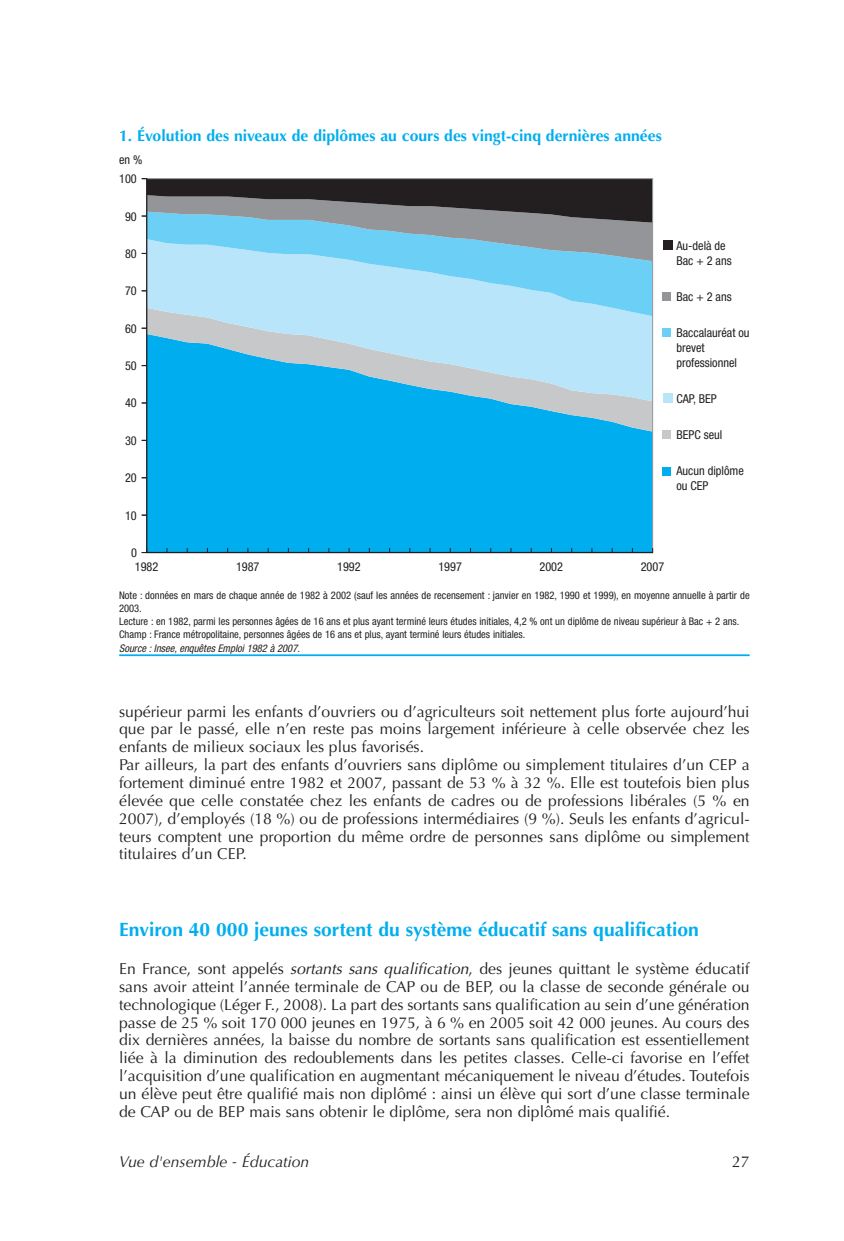
<style>
.page{position:relative;width:844px;height:1241px;background:#fff}
.page>*{position:absolute;margin:0;border:0;box-sizing:border-box;transform-origin:0 0}
.t1{font:700 19.25px "Optima";color:#00aeef}
.t2{font:15.75px/17.8px "Optima";color:#231f20}
.t3{font:700 15.75px "Optima";color:#00aeef}
.t4{font:italic 15.75px "Optima";color:#231f20}
.t5{font:condensed 12.25px/14.9px "Helvetica Neue";color:#231f20}
.t6{font:condensed 10.5px/13.1px "Helvetica Neue";color:#231f20}
.t7{font:italic condensed 10.5px "Helvetica Neue";color:#231f20}
.s1{font-style:italic}
</style>
<div class="page">
<hr style="left:119px;top:654px;width:630px;height:2px;background:#00aeef">
<svg style="left:145px;top:178px;width:508px;height:375px;background:#4ac0ed"></svg>
<svg style="left:142px;top:178px;width:510px;height:83px;background:#688693"></svg>
<svg style="left:142px;top:548px;width:5px;height:5px"></svg>
<div style="left:662px;top:240px;width:10px;height:10px;background:#231f20"></div>
<div style="left:662px;top:292px;width:8px;height:9px;background:#939598"></div>
<div style="left:662px;top:328px;width:8px;height:9px;background:#6bcff6"></div>
<div style="left:662px;top:393px;width:10px;height:10px;background:#b9e5fa"></div>
<div style="left:662px;top:431px;width:8px;height:8px;background:#c7c8ca"></div>
<div style="left:662px;top:467px;width:8px;height:8px;background:#00aeef"></div>
<p class="t3" style="left:119px;top:129px;width:544px">1. Évolution des niveaux de diplômes au cours des vingt-cinq dernières années</p>
<p class="t5" style="left:119px;top:154px;width:25px">en %</p>
<p class="t5" style="left:119px;top:172px;width:19px">100</p>
<p class="t5" style="left:125px;top:210px;width:13px">90</p>
<p class="t5" style="left:125px;top:247px;width:13px">80</p>
<p class="t5" style="left:125px;top:284px;width:13px">70</p>
<p class="t5" style="left:125px;top:322px;width:13px">60</p>
<p class="t5" style="left:125px;top:359px;width:13px">50</p>
<p class="t5" style="left:125px;top:396px;width:13px">40</p>
<p class="t5" style="left:125px;top:434px;width:13px">30</p>
<p class="t5" style="left:125px;top:471px;width:13px">20</p>
<p class="t5" style="left:125px;top:509px;width:13px">10</p>
<p class="t5" style="left:131px;top:546px;width:7px">0</p>
<p class="t5" style="left:135px;top:560px;width:25px">1982</p>
<p class="t5" style="left:236px;top:560px;width:25px">1987</p>
<p class="t5" style="left:337px;top:560px;width:25px">1992</p>
<p class="t5" style="left:438px;top:560px;width:25px">1997</p>
<p class="t5" style="left:539px;top:560px;width:25px">2002</p>
<p class="t5" style="left:640px;top:560px;width:25px">2007</p>
<p class="t5" style="left:676px;top:239px;width:57px">Au-delà de<br>Bac + 2 ans</p>
<p class="t5" style="left:676px;top:290px;width:57px">Bac + 2 ans</p>
<p class="t5" style="left:676px;top:326px;width:75px">Baccalauréat ou brevet professionnel</p>
<p class="t5" style="left:676px;top:392px;width:42px">CAP, BEP</p>
<p class="t5" style="left:676px;top:428px;width:47px">BEPC seul</p>
<p class="t5" style="left:676px;top:464px;width:69px">Aucun diplôme ou CEP</p>
<p class="t6" style="left:119px;top:589px;width:632px">Note : données en mars de chaque année de 1982 à 2002 (sauf les années de recensement : janvier en 1982, 1990 et 1999), en moyenne annuelle à partir de 2003.<br>Lecture : en 1982, parmi les personnes âgées de 16 ans et plus ayant terminé leurs études initiales, 4,2 % ont un diplôme de niveau supérieur à Bac + 2 ans.<br>Champ : France métropolitaine, personnes âgées de 16 ans et plus, ayant terminé leurs études initiales.</p>
<p class="t7" style="left:119px;top:644px;width:182px">Source : Insee, enquêtes Emploi 1982 à 2007.</p>
<p class="t2" style="left:119px;top:703px;width:632px">supérieur parmi les enfants d’ouvriers ou d’agriculteurs soit nettement plus forte aujourd’hui que par le passé, elle n’en reste pas moins largement inférieure à celle observée chez les enfants de milieux sociaux les plus favorisés.<br>Par ailleurs, la part des enfants d’ouvriers sans diplôme ou simplement titulaires d’un CEP a fortement diminué entre 1982 et 2007, passant de 53 % à 32 %. Elle est toutefois bien plus élevée que celle constatée chez les enfants de cadres ou de professions libérales (5 % en 2007), d’employés (18 %) ou de professions intermédiaires (9 %). Seuls les enfants d’agricul&shy;teurs comptent une proportion du même ordre de personnes sans diplôme ou simplement titulaires d’un CEP.</p>
<p class="t1" style="left:119px;top:921px;width:581px">Environ 40 000 jeunes sortent du système éducatif sans qualification</p>
<p class="t2" style="left:119px;top:961px;width:632px;text-align:justify">En France, sont appelés <span class="s1">sortants sans qualification</span>, des jeunes quittant le système éducatif sans avoir atteint l’année terminale de CAP ou de BEP, ou la classe de seconde générale ou technologique (Léger F., 2008). La part des sortants sans qualification au sein d’une génération passe de 25 % soit 170 000 jeunes en 1975, à 6 % en 2005 soit 42 000 jeunes. Au cours des dix dernières années, la baisse du nombre de sortants sans qualification est essentiellement liée à la diminution des redoublements dans les petites classes. Celle-ci favorise en l’effet l’acquisition d’une qualification en augmentant mécaniquement le niveau d’études. Toutefois un élève peut être qualifié mais non diplômé : ainsi un élève qui sort d’une classe terminale de CAP ou de BEP mais sans obtenir le diplôme, sera non diplômé mais qualifié.</p>
<p class="t4" style="left:119px;top:1154px;width:191px">Vue d'ensemble - Éducation</p>
<p class="t2" style="left:732px;top:1153px;width:19px">27</p>
</div>
